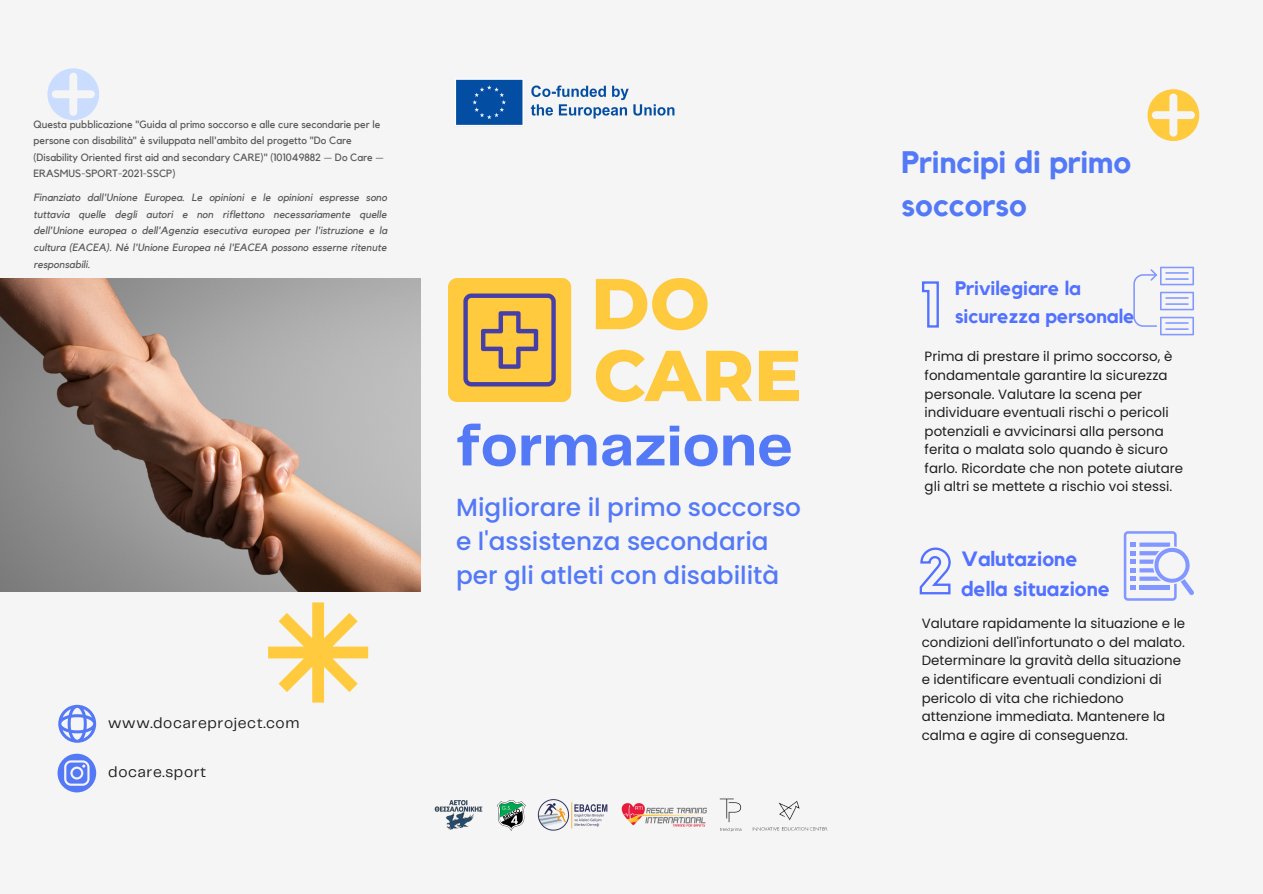
<style>
.page{position:relative;width:1263px;height:894px;background:#fff}
.page>*{position:absolute;margin:0;border:0;box-sizing:border-box;transform-origin:0 0}
.t1{font:700 59.7px "Telegraf";color:#5479f7}
.t2{font:700 30.9px/43.3px "Kollektif";color:#5479f7}
.t3{font:500 24.75px/34px "Poppins";color:#5479f7}
.t4{font:700 20.55px/30.2px "Kollektif";color:#5271ff}
.t5{font:700 19.5px/28px "Kollektif";color:#5271ff}
.t6{font:15.3px "Telegraf";letter-spacing:.04em;color:#1e1e1e}
.t7{font:13.35px/18.6px "Poppins";color:#1e1e1e}
.t8{font:italic 10.5px/16.6px "Kollektif";color:#5a5858;text-align:justify}
.t9{font:10.5px/16.6px "Kollektif";color:#5a5858}
</style>
<div class="page">
<div style="left:0;top:0;width:1263px;height:893px;background:#f5f5f5"></div>
<img style="left:449px;top:278px;width:350px;height:123px">
<img style="left:537px;top:799px;width:71px;height:32px">
<img style="left:434px;top:800px;width:49px;height:30px">
<img style="left:621px;top:803px;width:86px;height:24px">
<img style="left:497px;top:800px;width:29px;height:31px">
<img style="left:719px;top:798px;width:109px;height:34px">
<svg style="left:268px;top:602px;width:100px;height:100px"></svg>
<svg style="left:47px;top:68px;width:52px;height:52px"></svg>
<svg style="left:58px;top:704px;width:38px;height:38px"></svg>
<svg style="left:58px;top:753px;width:38px;height:39px"></svg>
<img style="left:456px;top:79px;width:219px;height:46px">
<svg style="left:919px;top:547px;width:32px;height:48px"></svg>
<svg style="left:922px;top:281px;width:17px;height:47px"></svg>
<svg style="left:1124px;top:531px;width:70px;height:69px"></svg>
<svg style="left:1147px;top:89px;width:52px;height:52px"></svg>
<svg style="left:1133px;top:266px;width:61px;height:69px"></svg>
<img style="left:0;top:278px;width:421px;height:313px">
<p class="t9" style="left:34px;top:116px;width:352px">Questa pubblicazione "Guida al primo soccorso e alle cure secondarie per le persone con disabilità" è sviluppata nell'ambito del progetto "Do Care (Disability Oriented first aid and secondary CARE)" (101049882 — Do Care — ERASMUS-SPORT-2021-SSCP)</p>
<p class="t8" style="left:34px;top:189px;width:355px">Finanziato dall'Unione Europea. Le opinioni e le opinioni espresse sono tuttavia quelle degli autori e non riflettono necessariamente quelle dell'Unione europea o dell'Agenzia esecutiva europea per l'istruzione e la cultura (EACEA). Né l'Unione Europea né l'EACEA possono esserne ritenute responsabili.</p>
<p class="t6" style="left:108px;top:715px;width:193px">www.docareproject.com</p>
<p class="t6" style="left:108px;top:765px;width:100px">docare.sport</p>
<p class="t1" style="left:456px;top:420px;width:338px">formazione</p>
<p class="t3" style="left:456px;top:490px;width:346px">Migliorare il primo soccorso e l'assistenza secondaria per gli atleti con disabilità</p>
<p class="t2" style="left:901px;top:142px;width:231px">Principi di primo soccorso</p>
<p class="t5" style="left:955px;top:275px;width:181px">Privilegiare la sicurezza personale</p>
<p class="t7" style="left:925px;top:347px;width:260px">Prima di prestare il primo soccorso, è fondamentale garantire la sicurezza personale. Valutare la scena per individuare eventuali rischi o pericoli potenziali e avvicinarsi alla persona ferita o malata solo quando è sicuro farlo. Ricordate che non potete aiutare gli altri se mettete a rischio voi stessi.</p>
<p class="t4" style="left:961px;top:544px;width:150px">Valutazione della situazione</p>
<p class="t7" style="left:922px;top:614px;width:265px">Valutare rapidamente la situazione e le condizioni dell'infortunato o del malato.<br>Determinare la gravità della situazione e identificare eventuali condizioni di pericolo di vita che richiedono attenzione immediata. Mantenere la calma e agire di conseguenza.</p>
</div>
